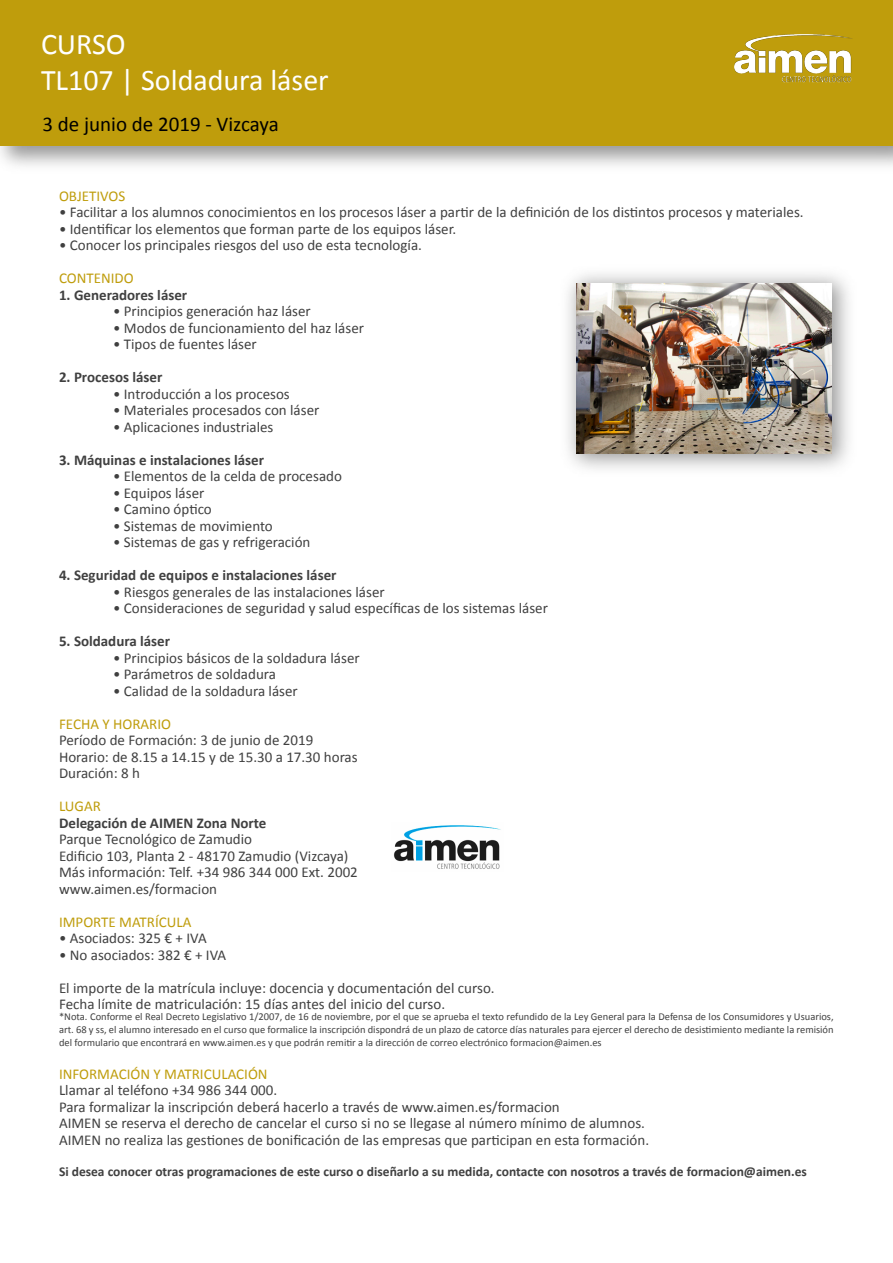
<style>
.page{position:relative;width:893px;height:1263px;background:#fff}
.page>*{position:absolute;margin:0;border:0;box-sizing:border-box;transform-origin:0 0}
.t1{font:30px/36px "Calibri";color:#fff}
.t2{font:21px "Calibri";color:#000}
.t3{font:15px/16.5px "Calibri";color:#404040}
.t4{font:700 15px "Calibri";color:#404040}
.t5{font:15px "Calibri";color:#bf9d0c}
.t6{font:700 13.5px "Calibri";color:#404040}
.t7{font:10.5px/12.6px "Calibri";color:#404040;text-align:justify}
</style>
<div class="page">
<img style="left:0;top:145px;width:893px;height:21px">
<div style="left:0;top:0;width:893px;height:145px;background:#bf9d0c"></div>
<img style="left:734px;top:34px;width:118px;height:49px">
<img style="left:567px;top:273px;width:282px;height:196px">
<img style="left:577px;top:283px;width:255px;height:170px">
<img style="left:394px;top:825px;width:107px;height:44px">
<h1 class="t1" style="left:41px;top:26px;width:289px">CURSO<br>TL107 | Soldadura láser</h1>
<h2 class="t2" style="left:43px;top:110px;width:238px">3 de junio de 2019 - Vizcaya</h2>
<p class="t5" style="left:59px;top:186px;width:68px">OBJETIVOS</p>
<p class="t3" style="left:59px;top:204px;width:746px">• Facilitar a los alumnos conocimientos en los procesos láser a partir de la definición de los distintos procesos y materiales.</p>
<p class="t3" style="left:59px;top:220px;width:399px">• Identificar los elementos que forman parte de los equipos láser.</p>
<p class="t3" style="left:59px;top:237px;width:364px">• Conocer los principales riesgos del uso de esta tecnología.</p>
<p class="t5" style="left:59px;top:269px;width:76px">CONTENIDO</p>
<p class="t4" style="left:59px;top:285px;width:130px">1. Generadores láser</p>
<p class="t3" style="left:113px;top:303px;width:199px">• Principios generación haz láser</p>
<p class="t3" style="left:113px;top:319px;width:253px">• Modos de funcionamiento del haz láser</p>
<p class="t3" style="left:113px;top:336px;width:145px">• Tipos de fuentes láser</p>
<p class="t4" style="left:59px;top:368px;width:105px">2. Procesos láser</p>
<p class="t3" style="left:113px;top:385px;width:178px">• Introducción a los procesos</p>
<p class="t3" style="left:113px;top:402px;width:208px">• Materiales procesados con láser</p>
<p class="t3" style="left:113px;top:418px;width:162px">• Aplicaciones industriales</p>
<p class="t4" style="left:59px;top:450px;width:207px">3. Máquinas e instalaciones láser</p>
<p class="t3" style="left:113px;top:468px;width:230px">• Elementos de la celda de procesado</p>
<p class="t3" style="left:113px;top:484px;width:93px">• Equipos láser</p>
<p class="t3" style="left:113px;top:501px;width:100px">• Camino óptico</p>
<p class="t3" style="left:113px;top:517px;width:161px">• Sistemas de movimiento</p>
<p class="t3" style="left:113px;top:534px;width:199px">• Sistemas de gas y refrigeración</p>
<p class="t4" style="left:59px;top:566px;width:279px">4. Seguridad de equipos e instalaciones láser</p>
<p class="t3" style="left:113px;top:583px;width:273px">• Riesgos generales de las instalaciones láser</p>
<p class="t3" style="left:113px;top:600px;width:436px">• Consideraciones de seguridad y salud específicas de los sistemas láser</p>
<p class="t4" style="left:59px;top:632px;width:113px">5. Soldadura láser</p>
<p class="t3" style="left:113px;top:649px;width:248px">• Principios básicos de la soldadura láser</p>
<p class="t3" style="left:113px;top:666px;width:165px">• Parámetros de soldadura</p>
<p class="t3" style="left:113px;top:682px;width:186px">• Calidad de la soldadura láser</p>
<p class="t5" style="left:59px;top:714px;width:114px">FECHA Y HORARIO</p>
<p class="t3" style="left:59px;top:732px;width:300px">Período de Formación: 3 de junio de 2019<br>Horario: de 8.15 a 14.15 y de 15.30 a 17.30 horas<br>Duración: 8 h</p>
<p class="t5" style="left:59px;top:797px;width:43px">LUGAR</p>
<p class="t4" style="left:59px;top:813px;width:209px">Delegación de AIMEN Zona Norte</p>
<p class="t3" style="left:59px;top:831px;width:300px">Parque Tecnológico de Zamudio<br>Edificio 103, Planta 2 - 48170 Zamudio (Vizcaya)<br>Más información: Telf. +34 986 344 000 Ext. 2002 www.aimen.es/formacion</p>
<p class="t5" style="left:59px;top:912px;width:134px">IMPORTE MATRÍCULA</p>
<p class="t3" style="left:59px;top:930px;width:149px">• Asociados: 325 € + IVA</p>
<p class="t3" style="left:59px;top:946px;width:169px">• No asociados: 382 € + IVA</p>
<p class="t3" style="left:59px;top:979px;width:437px">El importe de la matrícula incluye: docencia y documentación del curso.<br>Fecha límite de matriculación: 15 días antes del inicio del curso.</p>
<p class="t7" style="left:59px;top:1011px;width:776px">*Nota. Conforme el Real Decreto Legislativo 1/2007, de 16 de noviembre, por el que se aprueba el texto refundido de la Ley General para la Defensa de los Consumidores y Usuarios, art. 68 y ss, el alumno interesado en el curso que formalice la inscripción dispondrá de un plazo de catorce días naturales para ejercer el derecho de desistimiento mediante la remisión del formulario que encontrará en www.aimen.es y que podrán remitir a la dirección de correo electrónico formacion@aimen.es</p>
<p class="t5" style="left:59px;top:1064px;width:210px">INFORMACIÓN Y MATRICULACIÓN</p>
<p class="t3" style="left:59px;top:1082px;width:592px">Llamar al teléfono +34 986 344 000.<br>Para formalizar la inscripción deberá hacerlo a través de www.aimen.es/formacion<br>AIMEN se reserva el derecho de cancelar el curso si no se llegase al número mínimo de alumnos.<br>AIMEN no realiza las gestiones de bonificación de las empresas que participan en esta formación.</p>
<p class="t6" style="left:59px;top:1163px;width:749px">Si desea conocer otras programaciones de este curso o diseñarlo a su medida, contacte con nosotros a través de formacion@aimen.es</p>
</div>
